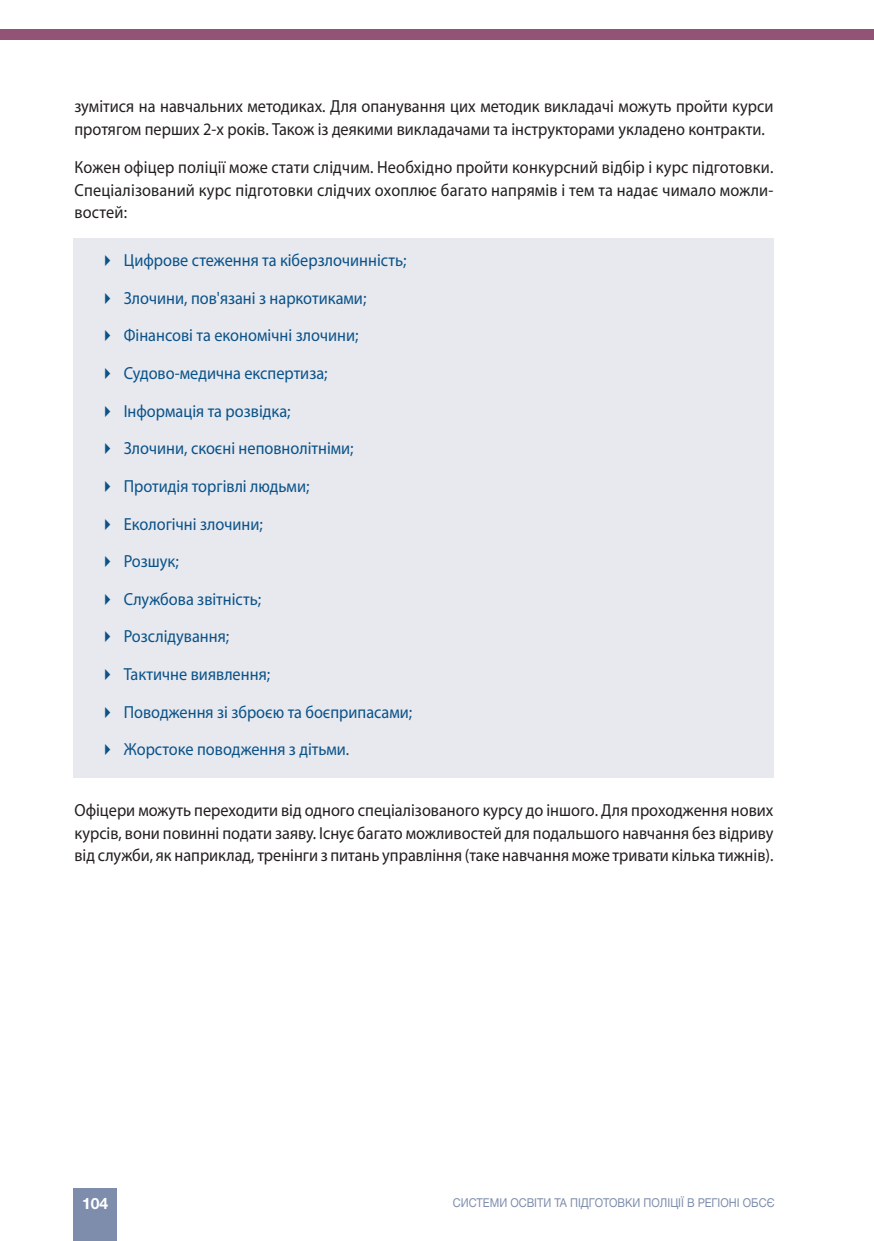
<style>
.page{position:relative;width:874px;height:1241px;background:#fff}
.page>*{position:absolute;margin:0;border:0;box-sizing:border-box;transform-origin:0 0}
.t1{font:17.5px/22.8px "Myriad Pro";color:#231f20;text-align:justify;scale:.93 1}
.t2{font:17.5px "Myriad Pro";color:#0a5288;scale:.93 1}
.t3{font:700 15.75px "Helvetica Neue Cyr";color:#fff}
.t4{font:12.25px "Helvetica Neue Cyr";color:#7d8dab;scale:.9 1}
</style>
<div class="page">
<div style="left:73px;top:1188px;width:44px;height:52px;background:#7d8dab"></div>
<div style="left:73px;top:238px;width:700px;height:539px;background:#e7e9ef"></div>
<div style="left:0;top:30px;width:873px;height:10px;background:#925376"></div>
<p class="t1" style="left:74px;top:95px;width:752px">зумітися на навчальних методиках. Для опанування цих методик викладачі можуть пройти курси протягом перших 2-х років. Також із деякими викладачами та інструкторами укладено контракти.</p>
<p class="t1" style="left:74px;top:155px;width:752px">Кожен офіцер поліції може стати слідчим. Необхідно пройти конкурсний відбір і курс підготовки.<br>Спеціалізований курс підготовки слідчих охоплює багато напрямів і тем та надає чимало можли&shy;востей:</p>
<p class="t2" style="left:99px;top:249px;width:331px">✔ Цифрове стеження та кіберзлочинність;</p>
<p class="t2" style="left:99px;top:287px;width:288px">✔ Злочини, пов'язані з наркотиками;</p>
<p class="t2" style="left:99px;top:324px;width:280px">✔ Фінансові та економічні злочини;</p>
<p class="t2" style="left:99px;top:362px;width:247px">✔ Судово-медична експертиза;</p>
<p class="t2" style="left:99px;top:400px;width:207px">✔ Інформація та розвідка;</p>
<p class="t2" style="left:99px;top:437px;width:275px">✔ Злочини, скоєні неповнолітніми;</p>
<p class="t2" style="left:99px;top:475px;width:227px">✔ Протидія торгівлі людьми;</p>
<p class="t2" style="left:99px;top:512px;width:177px">✔ Екологічні злочини;</p>
<p class="t2" style="left:99px;top:550px;width:87px">✔ Розшук;</p>
<p class="t2" style="left:99px;top:588px;width:175px">✔ Службова звітність;</p>
<p class="t2" style="left:99px;top:625px;width:141px">✔ Розслідування;</p>
<p class="t2" style="left:99px;top:663px;width:185px">✔ Тактичне виявлення;</p>
<p class="t2" style="left:99px;top:701px;width:338px">✔ Поводження зі зброєю та боєприпасами;</p>
<p class="t2" style="left:99px;top:738px;width:270px">✔ Жорстоке поводження з дітьми.</p>
<p class="t1" style="left:74px;top:798px;width:752px">Офіцери можуть переходити від одного спеціалізованого курсу до іншого. Для проходження нових курсів, вони повинні подати заяву. Існує багато можливостей для подальшого навчання без відриву від служби, як наприклад, тренінги з питань управління (таке навчання може тривати кілька тижнів).</p>
<p class="t3" style="left:82px;top:1194px;width:28px">104</p>
<p class="t4" style="left:452px;top:1195px;width:359px">СИСТЕМИ ОСВІТИ ТА ПІДГОТОВКИ ПОЛІЦІЇ В РЕГІОНІ ОБСЄ</p>
</div>
